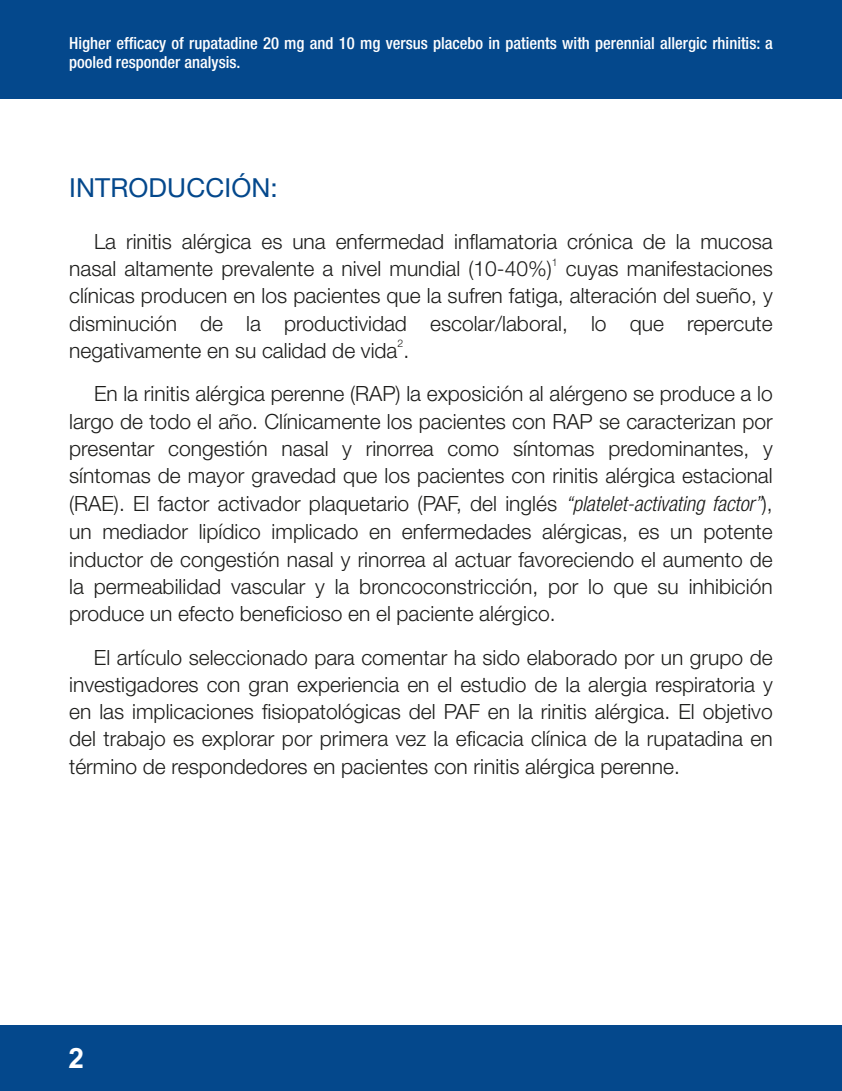
<style>
.page{position:relative;width:842px;height:1091px;background:#fff}
.page>*{position:absolute;margin:0;border:0;box-sizing:border-box;transform-origin:0 0}
.t1{font:700 28px "Arial";color:#fff}
.t2{font:26.25px "Helvetica Neue LT Std";letter-spacing:.005em;color:#04488c}
.t3{font:300 21px/27.5px "Helvetica Neue LT Std";color:#1d1d1b;text-align:justify}
.t4{font:500 condensed 16.62px/19.4px "Helvetica Neue LT Std";color:#fff}
.t5{font:300 10.5px "Helvetica Neue LT Std";color:#1d1d1b}
.s1{font-style:italic;font-stretch:condensed}
</style>
<div class="page">
<div style="left:0;top:0;width:842px;height:99px;background:#04488c"></div>
<div style="left:0;top:1024px;width:842px;height:66px;background:#04488c"></div>
<p class="t4" style="left:69px;top:36px;width:705px">Higher efficacy of rupatadine 20 mg and 10 mg versus placebo in patients with perennial allergic rhinitis: a pooled responder analysis.</p>
<p class="t2" style="left:69px;top:178px;width:210px">INTRODUCCIÓN:</p>
<p class="t3" style="left:94px;top:230px;width:680px">La rinitis alérgica es una enfermedad inflamatoria crónica de la mucosa</p>
<p class="t5" style="left:552px;top:258px;width:7px">1</p>
<p class="t3" style="left:69px;top:258px;width:705px">nasal altamente prevalente a nivel mundial (10-40%) cuyas manifestaciones clínicas producen en los pacientes que la sufren fatiga, alteración del sueño, y disminución de la productividad escolar/laboral, lo que repercute</p>
<p class="t5" style="left:397px;top:340px;width:7px">2</p>
<p class="t3" style="left:94px;top:331px;width:680px;line-height:43.4px;text-indent:-25px">negativamente en su calidad de vida .<br>En la rinitis alérgica perenne (RAP) la exposición al alérgeno se produce a lo</p>
<p class="t3" style="left:69px;top:410px;width:705px">largo de todo el año. Clínicamente los pacientes con RAP se caracterizan por presentar congestión nasal y rinorrea como síntomas predominantes, y síntomas de mayor gravedad que los pacientes con rinitis alérgica estacional (RAE). El factor activador plaquetario (PAF, del inglés <span class="s1">“platelet-activating factor”</span>), un mediador lipídico implicado en enfermedades alérgicas, es un potente inductor de congestión nasal y rinorrea al actuar favoreciendo el aumento de la permeabilidad vascular y la broncoconstricción, por lo que su inhibición produce un efecto beneficioso en el paciente alérgico.</p>
<p class="t3" style="left:69px;top:646px;width:705px;text-indent:25px">El artículo seleccionado para comentar ha sido elaborado por un grupo de investigadores con gran experiencia en el estudio de la alergia respiratoria y en las implicaciones fisiopatológicas del PAF en la rinitis alérgica. El objetivo del trabajo es explorar por primera vez la eficacia clínica de la rupatadina en término de respondedores en pacientes con rinitis alérgica perenne.</p>
<h1 class="t1" style="left:68px;top:1047px;width:17px">2</h1>
</div>
